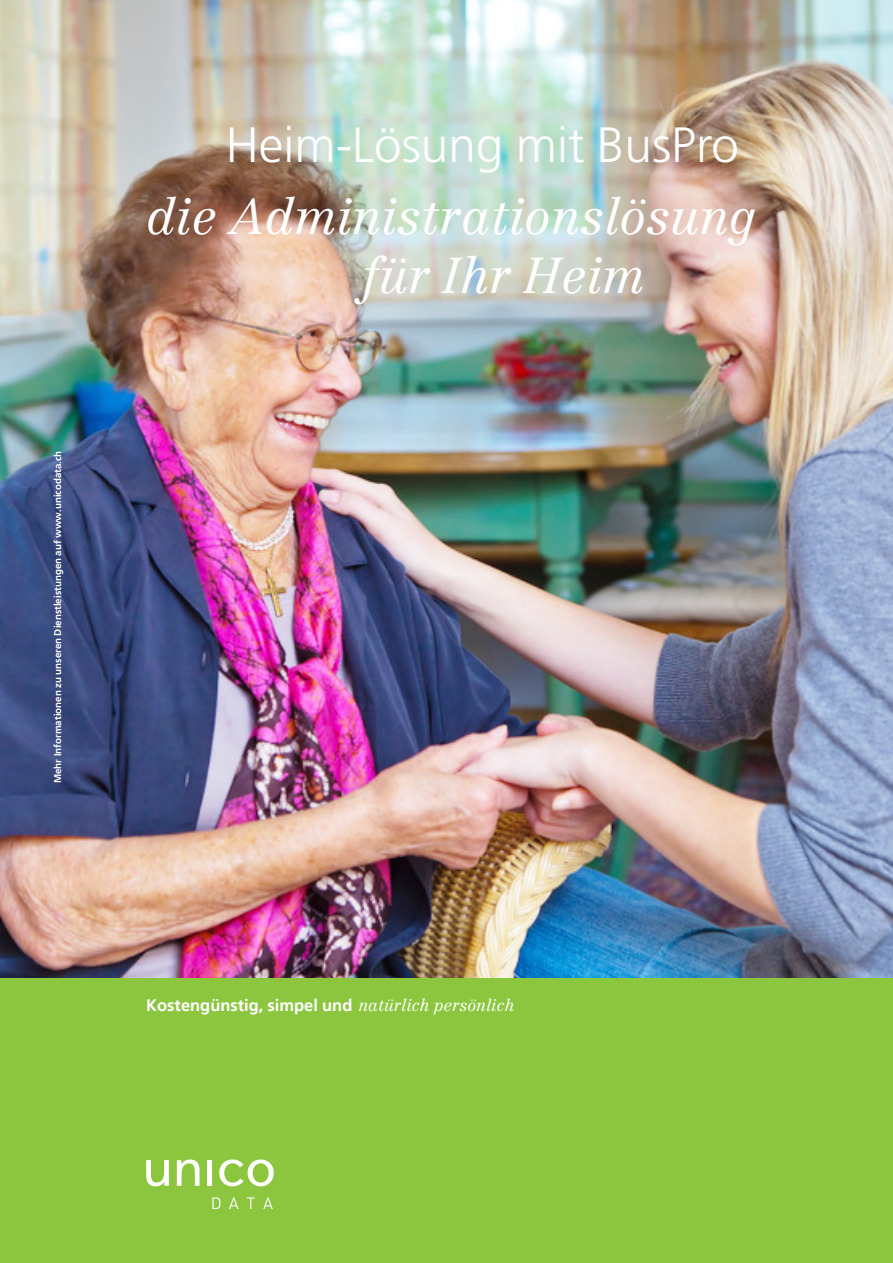
<style>
.page{position:relative;width:893px;height:1263px;background:#fff}
.page>*{position:absolute;margin:0;border:0;box-sizing:border-box;transform-origin:0 0}
.t1{font:italic 300 49.5px/58.5px "Centennial LT Pro";color:#fff}
.t2{font:300 49.5px "Frutiger LT Std";color:#fff}
.t3{font:700 16.5px "Frutiger LT";color:#fff}
.t4{font:700 9.75px "Frutiger LT";color:#fff}
.s1{font-family:"Centennial LT Pro";font-weight:300;font-style:italic}
</style>
<div class="page">
<img style="left:0;top:0;width:893px;height:978px">
<div style="left:0;top:978px;width:893px;height:285px;background:#8bc63e"></div>
<svg style="left:146px;top:1160px;width:23px;height:26px"></svg>
<svg style="left:177px;top:1159px;width:23px;height:27px"></svg>
<svg style="left:219px;top:1159px;width:55px;height:27px"></svg>
<hr style="left:208px;top:1160px;width:4px;height:26px;background:#fff">
<svg style="left:212px;top:1197px;width:8px;height:12px"></svg>
<svg style="left:229px;top:1197px;width:9px;height:12px"></svg>
<svg style="left:247px;top:1197px;width:8px;height:12px"></svg>
<svg style="left:263px;top:1197px;width:10px;height:12px"></svg>
<p class="t4" style="left:52px;top:783px;width:334px;rotate:-90deg">Mehr Informationen zu unseren Dienstleistungen auf www.unicodata.ch</p>
<p class="t2" style="left:226px;top:117px;width:515px">Heim-Lösung mit BusPro</p>
<p class="t1" style="left:362px;top:187px;width:395px;text-indent:-216px">die Administrationslösung für Ihr Heim</p>
<p class="t3" style="left:146px;top:996px;width:369px">Kostengünstig, simpel und <span class="s1">natürlich persönlich</span></p>
</div>
